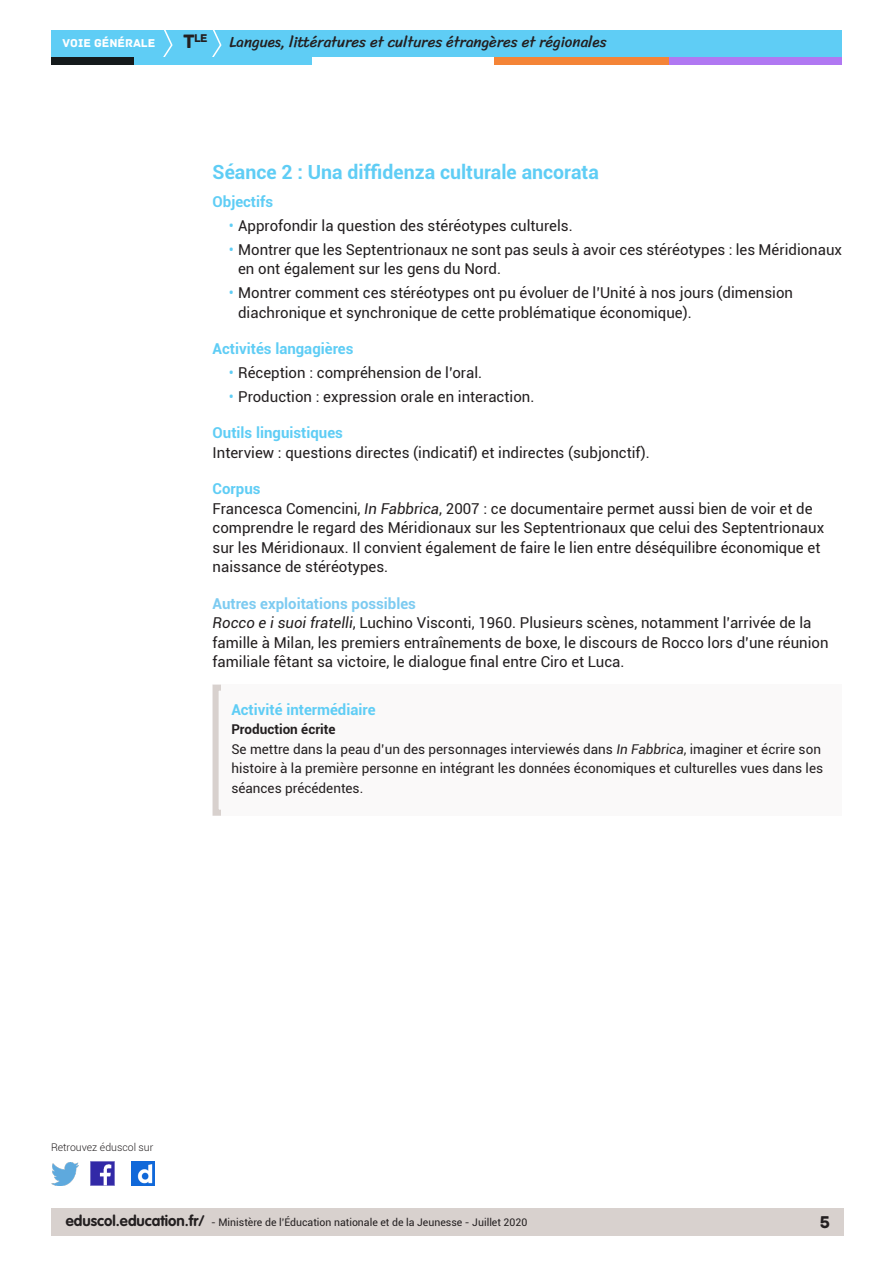
<style>
.page{position:relative;width:893px;height:1263px;background:#fff}
.page>*{position:absolute;margin:0;border:0;box-sizing:border-box;transform-origin:0 0}
._03_titre_2{font:700 19.5px "Roboto";color:#5fcdf5}
.t1{font:18px "Archive";color:#231f20}
.Texte_courant{font:15px/19.5px "Roboto";color:#231f20}
._04_titre_3{font:700 15px "Roboto";color:#5fcdf5}
.t2{font:15px "Sriracha";color:#231f20}
._04_titre_3-2{font:700 15px "Roboto";color:#7dcbf1}
._08_Titre_encadré{font:700 15px "Roboto";color:#5fcdf5}
._08_txt_encadré{font:13.5px/19.5px "Roboto";color:#231f20}
._08_txt_encadré-2{font:700 13.5px "Roboto";color:#231f20}
.t3{font:12px "Archive";color:#fff}
.t4{font:11.85px "Archive";color:#231f20}
.t5{font:10.5px "Roboto";color:#231f20}
.t6{font:300 10.5px "Roboto";color:#231f20}
.s1{font-size:20.4px}
.s2{color:#5fcdf5}
.s3{font-style:italic}
.s4{font-family:"VAG Rounded Std";font-weight:700;font-size:15px}
</style>
<div class="page">
<div style="left:51px;top:1209px;width:792px;height:27px;background:#d8d1ce"></div>
<div style="left:51px;top:30px;width:791px;height:27px;background:#5fcdf5"></div>
<svg style="left:163px;top:30px;width:10px;height:27px"></svg>
<svg style="left:212px;top:30px;width:10px;height:27px"></svg>
<div style="left:133px;top:57px;width:179px;height:8px;background:#5fcdf5"></div>
<div style="left:51px;top:57px;width:82px;height:8px;background:#141a1c"></div>
<div style="left:667px;top:57px;width:175px;height:8px;background:#b078f2"></div>
<div style="left:494px;top:57px;width:175px;height:8px;background:#f48437"></div>
<img style="left:91px;top:1162px;width:23px;height:23px">
<img style="left:51px;top:1163px;width:28px;height:22px">
<img style="left:132px;top:1162px;width:22px;height:23px">
<div style="left:213px;top:685px;width:629px;height:131px;background:#faf9f9"></div>
<p class="t4" style="left:183px;top:31px;width:26px"><span class="s1">T</span>le</p>
<p class="t3" style="left:63px;top:36px;width:94px">VOIE GÉNÉRALE</p>
<p class="t2" style="left:230px;top:33px;width:379px">Langues, littératures et cultures étrangères et régionales</p>
<p class="_03_titre_2" style="left:213px;top:159px;width:388px">Séance 2 : Una diffidenza culturale ancorata</p>
<p class="_04_titre_3" style="left:213px;top:191px;width:62px">Objectifs</p>
<p class="Texte_courant" style="left:229px;top:216px;width:345px"><span class="s2">•</span> Approfondir la question des stéréotypes culturels.</p>
<p class="Texte_courant" style="left:238px;top:239px;width:605px;text-indent:-9px"><span class="s2">•</span> Montrer que les Septentrionaux ne sont pas seuls à avoir ces stéréotypes : les Méridionaux en ont également sur les gens du Nord.</p>
<p class="Texte_courant" style="left:238px;top:283px;width:556px;text-indent:-9px"><span class="s2">•</span> Montrer comment ces stéréotypes ont pu évoluer de l’Unité à nos jours (dimension diachronique et synchronique de cette problématique économique).</p>
<p class="_04_titre_3" style="left:213px;top:338px;width:142px">Activités langagières</p>
<p class="Texte_courant" style="left:229px;top:362px;width:255px"><span class="s2">•</span> Réception : compréhension de l’oral.</p>
<p class="Texte_courant" style="left:229px;top:386px;width:307px"><span class="s2">•</span> Production : expression orale en interaction.</p>
<p class="_04_titre_3" style="left:213px;top:422px;width:132px">Outils linguistiques</p>
<p class="Texte_courant" style="left:213px;top:442px;width:439px">Interview : questions directes (indicatif) et indirectes (subjonctif).</p>
<p class="_04_titre_3" style="left:213px;top:478px;width:49px">Corpus</p>
<p class="Texte_courant" style="left:213px;top:498px;width:613px">Francesca Comencini, <span class="s3">In Fabbrica</span>, 2007 : ce documentaire permet aussi bien de voir et de comprendre le regard des Méridionaux sur les Septentrionaux que celui des Septentrionaux sur les Méridionaux. Il convient également de faire le lien entre déséquilibre économique et naissance de stéréotypes.</p>
<p class="_04_titre_3-2" style="left:213px;top:593px;width:205px">Autres exploitations possibles</p>
<p class="Texte_courant" style="left:213px;top:613px;width:617px"><span class="s3">Rocco e i suoi fratelli</span>, Luchino Visconti, 1960. Plusieurs scènes, notamment l’arrivée de la famille à Milan, les premiers entraînements de boxe, le discours de Rocco lors d’une réunion familiale fêtant sa victoire, le dialogue final entre Ciro et Luca.</p>
<p class="_08_Titre_encadré" style="left:231px;top:699px;width:146px">Activité intermédiaire</p>
<p class="_08_txt_encadré-2" style="left:231px;top:720px;width:106px">Production écrite</p>
<p class="_08_txt_encadré" style="left:231px;top:739px;width:593px">Se mettre dans la peau d’un des personnages interviewés dans <span class="s3">In Fabbrica</span>, imaginer et écrire son histoire à la première personne en intégrant les données économiques et culturelles vues dans les séances précédentes.</p>
<p class="t6" style="left:51px;top:1140px;width:104px">Retrouvez éduscol sur</p>
<p class="t5" style="left:66px;top:1215px;width:463px"><span class="s4">eduscol.education.fr/</span> - Ministère de l’Éducation nationale et de la Jeunesse - Juillet 2020</p>
<p class="t1" style="left:820px;top:1211px;width:12px">5</p>
</div>
